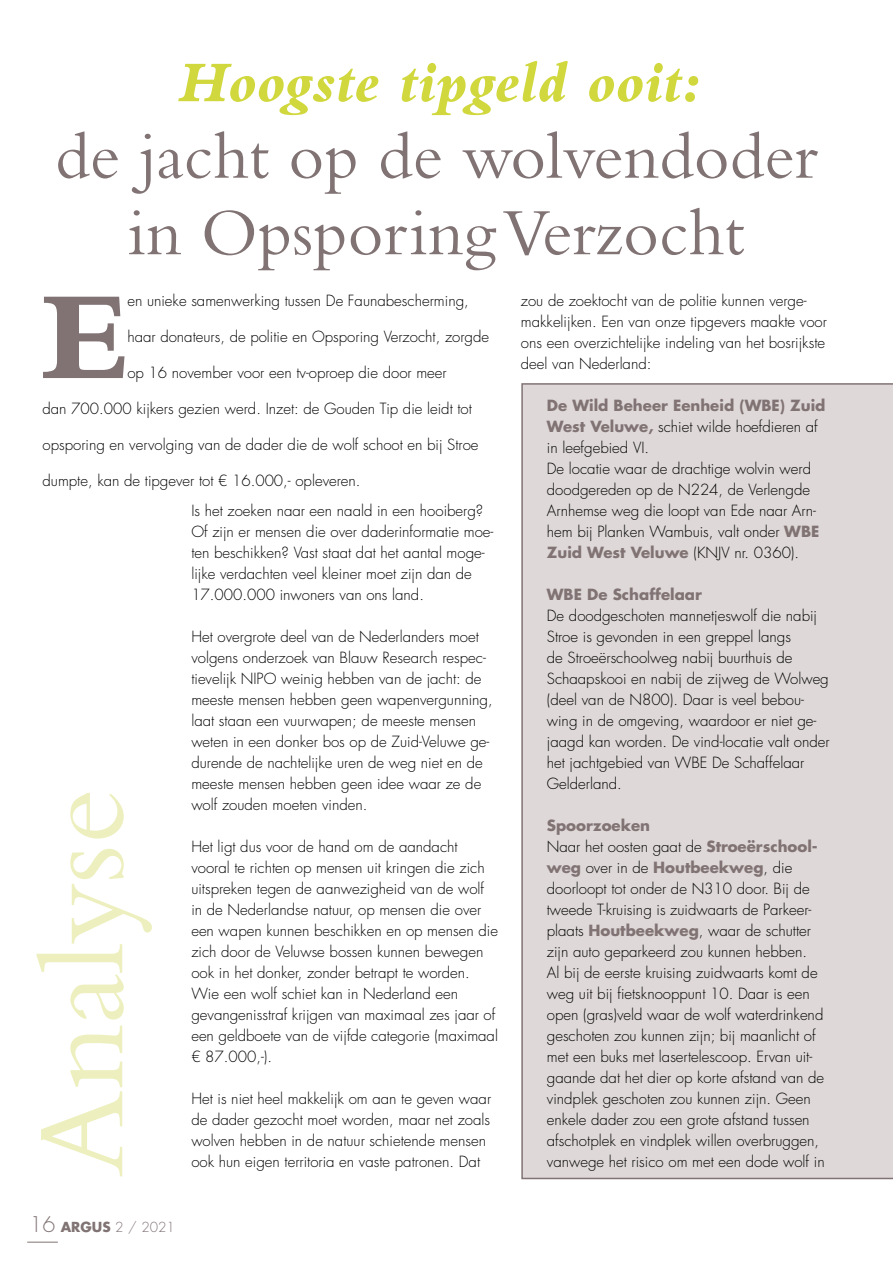
<style>
.page{position:relative;width:893px;height:1263px;background:#fff}
.page>*{position:absolute;margin:0;border:0;box-sizing:border-box;transform-origin:0 0}
.t1{font:800 130.8px "Bembo";color:#817374}
.t2{font:127.5px "Bembo";color:#edf0be}
.t3{font:69px/76.5px "Bembo";color:#817374;text-align:center}
.t4{font:italic 800 60px "Bembo";color:#d1d83e}
.t5{font:300 15px/21px "Futura Std";color:#000}
.t6{font:700 15px "Futura Std";color:#817374}
.t7{font:300 13.5px "Futura Std";color:#817374}
.s1{font-size:21px}
.s2{font-weight:700}
.s3{font-weight:700;color:#817374}
</style>
<div class="page">
<hr style="left:27px;top:1242px;width:31px;height:1px;background:#817374">
<div style="left:521px;top:383px;width:372px;height:796px;background:#ded8d8"></div>
<h3 class="t4" style="left:178px;top:49px;width:524px">Hoogste tipgeld ooit:</h3>
<h3 class="t3" style="left:55px;top:117px;width:764px">de jacht op de wolvendoder in Opsporing Verzocht</h3>
<h1 class="t1" style="left:43px;top:263px;width:86px">E</h1>
<p class="t5" style="left:127px;top:290px;width:343px">en unieke samenwerking tussen De Faunabescherming,</p>
<p class="t5" style="left:127px;top:326px;width:363px">haar donateurs, de politie en Opsporing Verzocht, zorgde</p>
<p class="t5" style="left:127px;top:362px;width:321px">op 16 november voor een tv-oproep die door meer</p>
<p class="t5" style="left:43px;top:398px;width:431px">dan 700.000 kijkers gezien werd. Inzet: de Gouden Tip die leidt tot</p>
<p class="t5" style="left:43px;top:434px;width:438px">opsporing en vervolging van de dader die de wolf schoot en bij Stroe</p>
<p class="t5" style="left:43px;top:470px;width:320px">dumpte, kan de tipgever tot € 16.000,- opleveren.</p>
<h2 class="t2" style="left:8px;top:1177px;width:389px;rotate:-90deg">Analyse</h2>
<p class="t7" style="left:30px;top:1219px;width:147px"><span class="s1">16</span> <span class="s2">ARGUS</span> 2 / 2021</p>
<p class="t5" style="left:191px;top:500px;width:304px">Is het zoeken naar een naald in een hooiberg?<br>Of zijn er mensen die over daderinformatie moe&shy;ten beschikken? Vast staat dat het aantal moge&shy;lijke verdachten veel kleiner moet zijn dan de 17.000.000 inwoners van ons land.</p>
<p class="t5" style="left:191px;top:626px;width:303px">Het overgrote deel van de Nederlanders moet volgens onderzoek van Blauw Research respec&shy;tievelijk NIPO weinig hebben van de jacht: de meeste mensen hebben geen wapenvergunning, laat staan een vuurwapen; de meeste mensen weten in een donker bos op de Zuid-Veluwe ge&shy;durende de nachtelijke uren de weg niet en de meeste mensen hebben geen idee waar ze de wolf zouden moeten vinden.</p>
<p class="t5" style="left:191px;top:836px;width:308px">Het ligt dus voor de hand om de aandacht vooral te richten op mensen uit kringen die zich uitspreken tegen de aanwezigheid van de wolf in de Nederlandse natuur, op mensen die over een wapen kunnen beschikken en op mensen die zich door de Veluwse bossen kunnen bewegen ook in het donker, zonder betrapt te worden.<br>Wie een wolf schiet kan in Nederland een gevangenisstraf krijgen van maximaal zes jaar of een geldboete van de vijfde categorie (maximaal € 87.000,-).</p>
<p class="t5" style="left:191px;top:1088px;width:301px;text-align:justify">Het is niet heel makkelijk om aan te geven waar de dader gezocht moet worden, maar net zoals wolven hebben in de natuur schietende mensen</p>
<p class="t5" style="left:191px;top:1151px;width:290px">ook hun eigen territoria en vaste patronen. Dat</p>
<p class="t5" style="left:521px;top:290px;width:308px">zou de zoektocht van de politie kunnen verge&shy;makkelijken. Een van onze tipgevers maakte voor ons een overzichtelijke indeling van het bosrijkste deel van Nederland:</p>
<p class="t5" style="left:547px;top:395px;width:280px"><span class="s3">De Wild Beheer Eenheid (WBE) Zuid West Veluwe,</span> schiet wilde hoefdieren af in leefgebied VI.<br>De locatie waar de drachtige wolvin werd doodgereden op de N224, de Verlengde Arnhemse weg die loopt van Ede naar Arn&shy;hem bij Planken Wambuis, valt onder <span class="s3">WBE Zuid West Veluwe</span> (KNJV nr. 0360).</p>
<p class="t6" style="left:547px;top:584px;width:157px">WBE De Schaffelaar</p>
<p class="t5" style="left:547px;top:605px;width:284px">De doodgeschoten mannetjeswolf die nabij Stroe is gevonden in een greppel langs<br>de Stroeërschoolweg nabij buurthuis de Schaapskooi en nabij de zijweg de Wolweg (deel van de N800). Daar is veel bebou&shy;wing in de omgeving, waardoor er niet ge&shy;jaagd kan worden. De vind-locatie valt onder het jachtgebied van WBE De Schaffelaar Gelderland.</p>
<p class="t5" style="left:547px;top:815px;width:279px"><span class="s3">Spoorzoeken<br></span>Naar het oosten gaat de <span class="s3">Stroeërschool&shy;weg</span> over in de <span class="s3">Houtbeekweg</span>, die doorloopt tot onder de N310 door. Bij de tweede T-kruising is zuidwaarts de Parkeer&shy;plaats <span class="s3">Houtbeekweg</span>, waar de schutter zijn auto geparkeerd zou kunnen hebben.<br>Al bij de eerste kruising zuidwaarts komt de weg uit bij fietsknooppunt 10. Daar is een open (gras)veld waar de wolf waterdrinkend geschoten zou kunnen zijn; bij maanlicht of met een buks met lasertelescoop. Ervan uit&shy;gaande dat het dier op korte afstand van de vindplek geschoten zou kunnen zijn. Geen enkele dader zou een grote afstand tussen afschotplek en vindplek willen overbruggen, vanwege het risico om met een dode wolf in</p>
</div>
